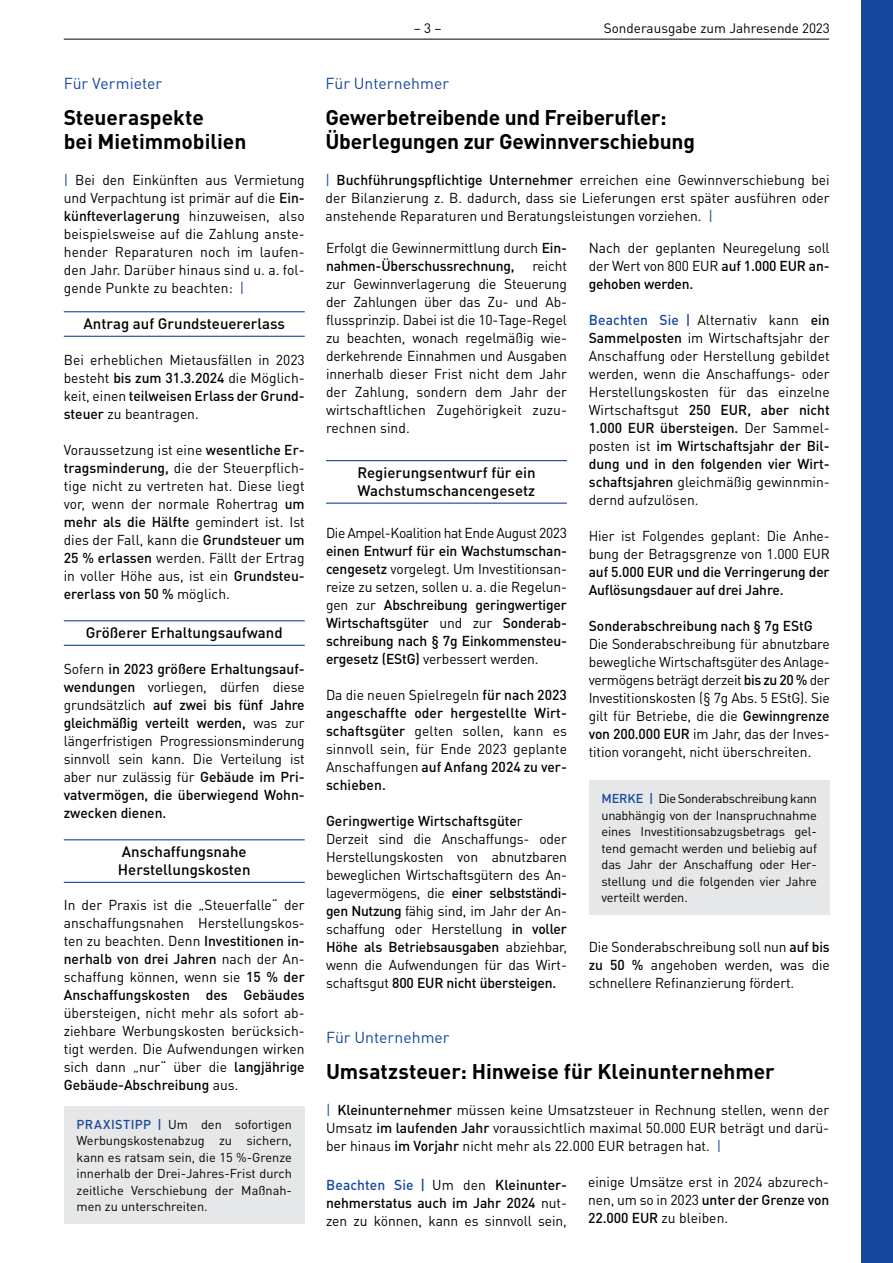
<style>
.page{position:relative;width:893px;height:1263px;background:#fff}
.page>*{position:absolute;margin:0;border:0;box-sizing:border-box;transform-origin:0 0}
.t1{font:700 21px/24px "DIN Pro";letter-spacing:-.005em;color:#000}
.t2{font:15.75px "DIN Pro";color:#17479e}
.t3{font:500 15px/18px "DIN Pro";color:#000}
.t4{font:14.25px/18px "DIN Pro";letter-spacing:-.005em;color:#000;text-align:justify}
.t5{font:500 14.25px/18px "DIN Pro";letter-spacing:-.01em;color:#000;text-align:justify}
.t6{font:14.25px "DIN Pro";letter-spacing:-.03em;color:#000}
.t7{font:13.5px "DIN Pro";color:#000}
.t8{font:12.75px/16.5px "DIN Pro";letter-spacing:-.01em;color:#000;text-align:justify}
.s1{color:#17479e}
.s2{font-weight:500}
.s3{font-weight:400}
.s4{font-weight:500;color:#17479e}
</style>
<div class="page">
<hr style="left:64px;top:39px;width:765px;height:1px;background:#000">
<hr style="left:326px;top:460px;width:241px;height:1px;background:#17479e">
<hr style="left:326px;top:503px;width:241px;height:1px;background:#17479e">
<hr style="left:64px;top:311px;width:241px;height:1px;background:#17479e">
<hr style="left:64px;top:336px;width:241px;height:1px;background:#17479e">
<hr style="left:64px;top:620px;width:241px;height:1px;background:#17479e">
<hr style="left:64px;top:645px;width:241px;height:1px;background:#17479e">
<hr style="left:64px;top:839px;width:241px;height:1px;background:#17479e">
<hr style="left:64px;top:882px;width:241px;height:1px;background:#17479e">
<div style="left:64px;top:1106px;width:241px;height:118px;background:#e6e7e8"></div>
<div style="left:589px;top:781px;width:241px;height:134px;background:#e6e7e8"></div>
<div style="left:861px;top:0;width:32px;height:1263px;background:#17479e"></div>
<p class="t2" style="left:64px;top:73px;width:100px">Für Vermieter</p>
<h1 class="t1" style="left:64px;top:105px;width:184px">Steueraspekte<br>bei Mietimmobilien</h1>
<p class="t4" style="left:64px;top:171px;width:242px"><span class="s1">|</span> Bei den Einkünften aus Vermietung und Verpachtung ist primär auf die <span class="s2">Ein&shy;künfteverlagerung</span> hinzuweisen, also beispielsweise auf die Zahlung anste&shy;hender Reparaturen noch im laufen&shy;den Jahr. Darüber hinaus sind u. a. fol&shy;gende Punkte zu beachten: <span class="s1">|</span></p>
<p class="t3" style="left:84px;top:314px;width:203px">Antrag auf Grundsteuererlass</p>
<p class="t4" style="left:64px;top:351px;width:242px">Bei erheblichen Mietausfällen in 2023 besteht <span class="s2">bis zum 31.3.2024</span> die Möglich&shy;keit, einen <span class="s2">teilweisen Erlass der Grund&shy;steuer</span> zu beantragen.</p>
<p class="t4" style="left:64px;top:441px;width:242px">Voraussetzung ist eine <span class="s2">wesentliche Er&shy;tragsminderung,</span> die der Steuerpflich&shy;tige nicht zu vertreten hat. Diese liegt vor, wenn der normale Rohertrag <span class="s2">um mehr als die Hälfte</span> gemindert ist. Ist dies der Fall, kann die <span class="s2">Grundsteuer um 25 % erlassen</span> werden. Fällt der Ertrag in voller Höhe aus, ist ein <span class="s2">Grundsteu&shy;ererlass von 50 %</span> möglich.</p>
<p class="t3" style="left:86px;top:623px;width:198px">Größerer Erhaltungsaufwand</p>
<p class="t5" style="left:64px;top:660px;width:242px"><span class="s3">Sofern</span> in 2023 größere Erhaltungsauf&shy;wendungen <span class="s3">vorliegen, dürfen diese grundsätzlich</span> auf zwei bis fünf Jahre gleichmäßig verteilt werden, <span class="s3">was zur längerfristigen Progressionsminderung sinnvoll sein kann. Die Verteilung ist aber nur zulässig für</span> Gebäude im Pri&shy;vatvermögen, die überwiegend Wohn&shy;zwecken dienen.</p>
<p class="t3" style="left:118px;top:842px;width:134px">Anschaffungsnahe<br>Herstellungskosten</p>
<p class="t4" style="left:64px;top:895px;width:242px">In der Praxis ist die „Steuerfalle“ der anschaffungsnahen Herstellungskos&shy;ten zu beachten. Denn <span class="s2">Investitionen in&shy;nerhalb von drei Jahren</span> nach der An&shy;schaffung können, wenn sie <span class="s2">15 % der Anschaffungskosten des Gebäudes</span></p>
<p class="t4" style="left:64px;top:1003px;width:242px">übersteigen, nicht mehr als sofort ab&shy;ziehbare Werbungskosten berücksich&shy;tigt werden. Die Aufwendungen wirken sich dann „nur“ über die <span class="s2">langjährige Gebäude-Abschreibung</span> aus.</p>
<p class="t8" style="left:77px;top:1115px;width:217px"><span class="s4">PRAXISTIPP |</span> Um den sofortigen Werbungskostenabzug zu sichern, kann es ratsam sein, die 15 %-Grenze innerhalb der Drei-Jahres-Frist durch zeitliche Verschiebung der Maßnah&shy;men zu unterschreiten.</p>
<p class="t7" style="left:414px;top:19px;width:29px">– 3 –</p>
<p class="t7" style="left:604px;top:19px;width:227px">Sonderausgabe zum Jahresende 2023</p>
<p class="t2" style="left:325px;top:73px;width:125px">Für Unternehmer</p>
<h1 class="t1" style="left:325px;top:105px;width:371px">Gewerbetreibende und Freiberufler:<br>Überlegungen zur Gewinnverschiebung</h1>
<p class="t4" style="left:325px;top:171px;width:506px"><span class="s1">|</span> <span class="s2">Buchführungspflichtige Unternehmer</span> erreichen eine Gewinnverschiebung bei der Bilanzierung z. B. dadurch, dass sie Lieferungen erst später ausführen oder anstehende Reparaturen und Beratungsleistungen vorziehen. <span class="s1">|</span></p>
<p class="t4" style="left:326px;top:238px;width:242px">Erfolgt die Gewinnermittlung durch <span class="s2">Ein&shy;nahmen-Überschussrechnung,</span> reicht zur Gewinnverlagerung die Steuerung der Zahlungen über das Zu- und Ab&shy;flussprinzip. Dabei ist die 10-Tage-Regel zu beachten, wonach regelmäßig wie&shy;derkehrende Einnahmen und Ausgaben innerhalb dieser Frist nicht dem Jahr der Zahlung, sondern dem Jahr der wirtschaftlichen Zugehörigkeit zuzu&shy;rechnen sind.</p>
<p class="t3" style="left:357px;top:463px;width:180px">Regierungsentwurf für ein<br>Wachstumschancengesetz</p>
<p class="t6" style="left:326px;top:523px;width:242px">Die Ampel-Koalition hat Ende August 2023</p>
<p class="t5" style="left:326px;top:541px;width:242px">einen Entwurf für ein Wachstumschan&shy;cengesetz <span class="s3">vorgelegt. Um Investitionsan&shy;reize zu setzen, sollen u. a. die Regelun&shy;gen zur</span> Abschreibung geringwertiger Wirtschaftsgüter <span class="s3">und zur</span> Sonderab&shy;schreibung nach § 7g Einkommensteu&shy;ergesetz (EStG) <span class="s3">verbessert werden.</span></p>
<p class="t4" style="left:326px;top:685px;width:242px">Da die neuen Spielregeln <span class="s2">für nach 2023 angeschaffte oder hergestellte Wirt&shy;schaftsgüter</span> gelten sollen, kann es sinnvoll sein, für Ende 2023 geplante Anschaffungen <span class="s2">auf Anfang 2024 zu ver&shy;schieben.</span></p>
<p class="t4" style="left:326px;top:811px;width:242px;text-align:left"><span class="s2">Geringwertige Wirtschaftsgüte</span>r Derzeit sind die Anschaffungs- oder Herstellungskosten von abnutzbaren beweglichen Wirtschaftsgütern des An&shy;lagevermögens, die <span class="s2">einer selbstständi&shy;gen Nutzung</span> fähig sind, im Jahr der An&shy;schaffung oder Herstellung <span class="s2">in voller Höhe als Betriebsausgaben</span> abziehbar, wenn die Aufwendungen für das Wirt&shy;schaftsgut <span class="s2">800 EUR nicht übersteigen.</span></p>
<p class="t4" style="left:589px;top:239px;width:242px">Nach der geplanten Neuregelung soll der Wert von 800 EUR <span class="s2">auf 1.000 EUR an&shy;gehoben werden.</span></p>
<p class="t4" style="left:589px;top:311px;width:242px"><span class="s4">Beachten Sie |</span> Alternativ kann <span class="s2">ein Sammelposten</span> im Wirtschaftsjahr der Anschaffung oder Herstellung gebildet werden, wenn die Anschaffungs- oder Herstellungskosten für das einzelne Wirtschaftsgut <span class="s2">250 EUR, aber nicht 1.000 EUR übersteigen.</span> Der Sammel&shy;posten ist <span class="s2">im Wirtschaftsjahr der Bil&shy;dung und in den folgenden vier Wirt&shy;schaftsjahren</span> gleichmäßig gewinnmin&shy;dernd aufzulösen.</p>
<p class="t4" style="left:589px;top:527px;width:242px">Hier ist Folgendes geplant: Die Anhe&shy;bung der Betragsgrenze von 1.000 EUR</p>
<p class="t5" style="left:589px;top:563px;width:242px">auf 5.000 EUR und die Verringerung der<br>Auflösungsdauer auf drei Jahre.</p>
<p class="t5" style="left:589px;top:617px;width:226px">Sonderabschreibung nach § 7g EStG</p>
<p class="t4" style="left:589px;top:635px;width:242px">Die Sonderabschreibung für abnutzbare bewegliche Wirtschaftsgüter des Anlage&shy;vermögens beträgt derzeit <span class="s2">bis zu 20 %</span> der Investitionskosten (§ 7g Abs. 5 EStG). Sie gilt für Betriebe, die die <span class="s2">Gewinngrenze von 200.000 EUR</span> im Jahr, das der Inves&shy;tition vorangeht, nicht überschreiten.</p>
<p class="t8" style="left:601px;top:790px;width:217px"><span class="s4">MERKE |</span> Die Sonderabschreibung kann unabhängig von der Inanspruchnahme eines Investitionsabzugsbetrags gel&shy;tend gemacht werden und beliebig auf das Jahr der Anschaffung oder Her&shy;stellung und die folgenden vier Jahre verteilt werden.</p>
<p class="t4" style="left:589px;top:937px;width:242px">Die Sonderabschreibung soll nun <span class="s2">auf bis zu 50 %</span> angehoben werden, was die schnellere Refinanzierung fördert.</p>
<p class="t2" style="left:326px;top:1027px;width:125px">Für Unternehmer</p>
<h1 class="t1" style="left:326px;top:1059px;width:450px">Umsatzsteuer: Hinweise für Kleinunternehmer</h1>
<p class="t4" style="left:326px;top:1101px;width:505px"><span class="s1">|</span> <span class="s2">Kleinunternehmer</span> müssen keine Umsatzsteuer in Rechnung stellen, wenn der Umsatz <span class="s2">im laufenden Jahr</span> voraussichtlich maximal 50.000 EUR beträgt und darü&shy;ber hinaus <span class="s2">im Vorjahr</span> nicht mehr als 22.000 EUR betragen hat. <span class="s1">|</span></p>
<p class="t4" style="left:326px;top:1175px;width:242px"><span class="s4">Beachten Sie |</span> Um den <span class="s2">Kleinunter&shy;nehmerstatus auch im Jahr 2024</span> nut&shy;zen zu können, kann es sinnvoll sein,</p>
<p class="t4" style="left:588px;top:1172px;width:242px">einige Umsätze erst in 2024 abzurech&shy;nen, um so in 2023 <span class="s2">unter der Grenze von 22.000 EUR</span> zu bleiben.</p>
</div>
